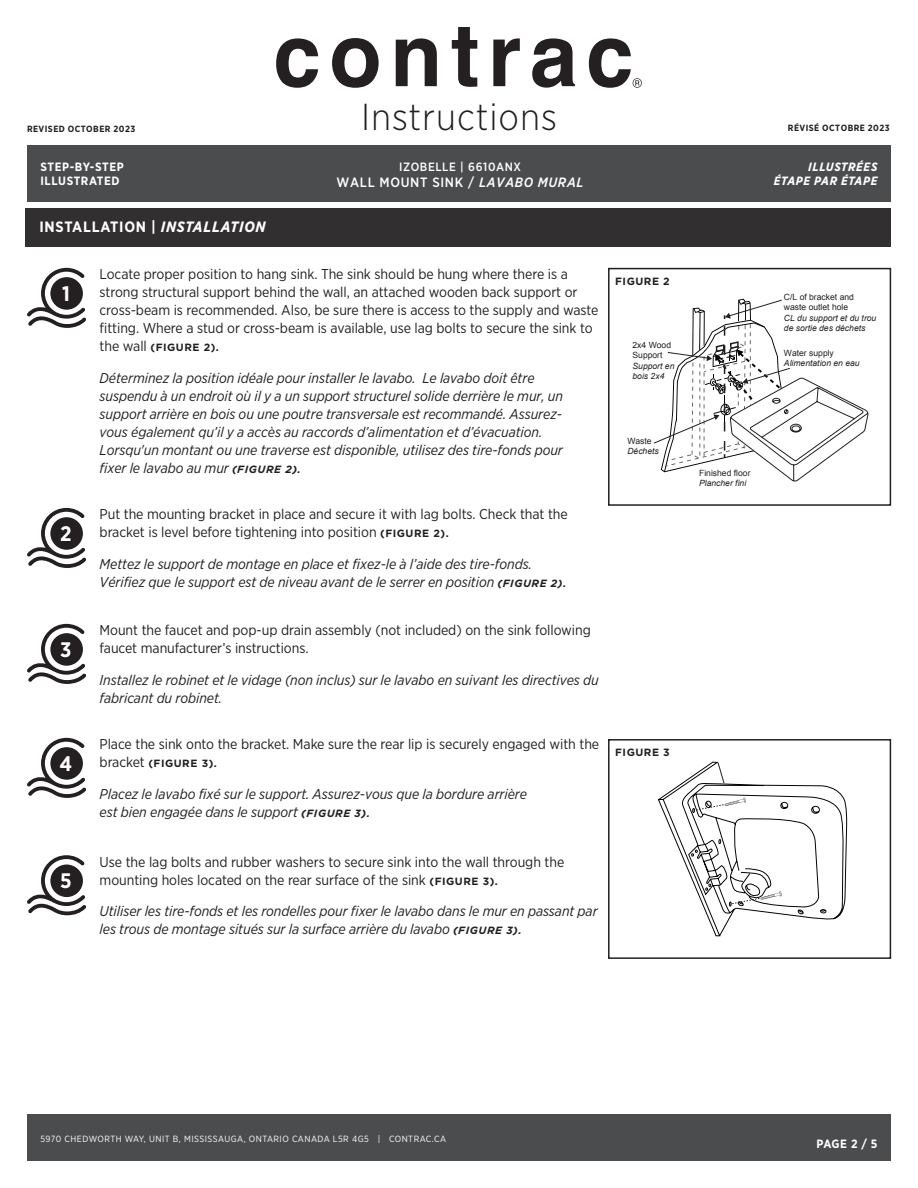
<style>
.page{position:relative;width:918px;height:1188px;background:#fff}
.page>*{position:absolute;margin:0;border:0;box-sizing:border-box;transform-origin:0 0}
.t1{font:300 37.5px "Gotham Narrow";letter-spacing:.025em;color:#231f20}
.t2{font:700 21px "Gotham Narrow";color:#fff}
.body___Header{font:700 15px "Gotham Narrow";letter-spacing:.05em;color:#fff}
.body___Content{font:italic 14.25px/18px "Gotham Narrow";letter-spacing:-.005em;color:#231f20}
.body___Content-2{font:14.25px/18px "Gotham Narrow";letter-spacing:-.005em;color:#231f20}
.t3{font:500 13.5px "Gotham Narrow";letter-spacing:.05em;color:#fff}
.t4{font:700 12px/14.4px "Gotham Narrow";letter-spacing:.05em;color:#fff}
.t5{font:italic 700 12px/14.4px "Gotham Narrow";letter-spacing:.05em;color:#fff;text-align:right}
.t6{font:500 12px "Gotham Narrow";letter-spacing:.05em;color:#fff}
.body___Content-3{font:700 10.5px "Gotham";letter-spacing:.05em;color:#231f20}
.t7{font:9px "Gotham Narrow";letter-spacing:.05em;color:#fff}
.t8{font:700 9px "Gotham Narrow";letter-spacing:.05em;color:#231f20}
.t9{font:italic 8.55px/10.4px "Arial";color:#231f20}
.t10{font:8.55px/10.4px "Arial";color:#231f20}
.s1{font-style:italic}
.s2{font-family:"Gotham Narrow";font-weight:400;font-size:14.25px}
.s3{font-family:"Gotham";font-weight:700;font-size:10.5px}
</style>
<div class="page">
<svg style="left:276px;top:38px;width:42px;height:50px"></svg>
<svg style="left:332px;top:38px;width:47px;height:50px"></svg>
<svg style="left:396px;top:38px;width:41px;height:48px"></svg>
<svg style="left:452px;top:27px;width:25px;height:60px"></svg>
<svg style="left:493px;top:38px;width:27px;height:48px"></svg>
<svg style="left:532px;top:38px;width:43px;height:50px"></svg>
<svg style="left:589px;top:38px;width:53px;height:50px"></svg>
<div style="left:27px;top:145px;width:864px;height:57px;background:#4b4c4d"></div>
<div style="left:27px;top:1115px;width:864px;height:46px;background:#4b4c4d"></div>
<svg style="left:27px;top:268px;width:59px;height:60px"></svg>
<div style="left:50px;top:277px;width:33px;height:33px;background:#241f21;border-radius:50%"></div>
<svg style="left:27px;top:508px;width:59px;height:60px"></svg>
<div style="left:50px;top:517px;width:33px;height:33px;background:#241f21;border-radius:50%"></div>
<svg style="left:657px;top:761px;width:190px;height:176px"></svg>
<svg style="left:718px;top:762px;width:6px;height:22px"></svg>
<svg style="left:729px;top:891px;width:53px;height:14px"></svg>
<svg style="left:693px;top:798px;width:53px;height:13px"></svg>
<div style="left:608px;top:268px;width:283px;height:238px;border:2px solid #231f20"></div>
<div style="left:608px;top:739px;width:283px;height:220px;border:2px solid #231f20"></div>
<svg style="left:27px;top:624px;width:59px;height:60px"></svg>
<div style="left:50px;top:633px;width:33px;height:33px;background:#241f21;border-radius:50%"></div>
<svg style="left:27px;top:738px;width:59px;height:60px"></svg>
<div style="left:50px;top:747px;width:33px;height:33px;background:#241f21;border-radius:50%"></div>
<svg style="left:27px;top:855px;width:59px;height:60px"></svg>
<div style="left:50px;top:865px;width:33px;height:32px;background:#241f21;border-radius:50%"></div>
<div style="left:26px;top:208px;width:865px;height:39px;background:#312f30"></div>
<svg style="left:653px;top:299px;width:216px;height:183px"></svg>
<h1 class="t1" style="left:361px;top:94px;width:197px">Instructions</h1>
<p class="t6" style="left:399px;top:159px;width:124px">IZOBELLE | 6610ANX</p>
<p class="t3" style="left:337px;top:174px;width:249px">WALL MOUNT SINK / <span class="s1">LAVABO MURAL</span></p>
<p class="t8" style="left:27px;top:123px;width:110px">REVISED OCTOBER 2023</p>
<p class="t8" style="left:788px;top:122px;width:103px">RÉVISÉ OCTOBRE 2023</p>
<p class="t4" style="left:40px;top:159px;width:85px">STEP-BY-STEP<br>ILLUSTRATED</p>
<p class="t5" style="left:774px;top:159px;width:105px">ILLUSTRÉES<br>ÉTAPE PAR ÉTAPE</p>
<p class="body___Header" style="left:39px;top:217px;width:228px">INSTALLATION | <span class="s1">INSTALLATION</span></p>
<p class="t2" style="left:62px;top:280px;width:9px">1</p>
<p class="t2" style="left:60px;top:520px;width:13px">2</p>
<p class="t2" style="left:60px;top:636px;width:13px">3</p>
<p class="t2" style="left:60px;top:750px;width:14px">4</p>
<p class="t2" style="left:60px;top:867px;width:13px">5</p>
<p class="body___Content-2" style="left:100px;top:265px;width:500px">Locate proper position to hang sink. The sink should be hung where there is a strong structural support behind the wall, an attached wooden back support or cross-beam is recommended. Also, be sure there is access to the supply and waste fitting. Where a stud or cross-beam is available, use lag bolts to secure the sink to</p>
<p class="body___Content-3" style="left:100px;top:341px;width:121px"><span class="s2">the wall</span> (FIGURE 2).</p>
<p class="body___Content" style="left:100px;top:368px;width:465px">Déterminez la position idéale pour installer le lavabo. Le lavabo doit être suspendu à un endroit où il y a un support structurel solide derrière le mur, un support arrière en bois ou une poutre transversale est recommandé. Assurez&shy;vous également qu’il y a accès au raccords d’alimentation et d’évacuation.<br>Lorsqu'un montant ou une traverse est disponible, utilisez des tire-fonds pour fixer le lavabo au mur <span class="s3">(FIGURE 2).</span></p>
<p class="body___Content-2" style="left:100px;top:505px;width:470px">Put the mounting bracket in place and secure it with lag bolts. Check that the bracket is level before tightening into position <span class="s3">(FIGURE 2).</span></p>
<p class="body___Content" style="left:100px;top:554px;width:468px">Mettez le support de montage en place et fixez-le à l’aide des tire-fonds.<br>Vérifiez que le support est de niveau avant de le serrer en position <span class="s3">(FIGURE 2).</span></p>
<p class="body___Content-2" style="left:100px;top:621px;width:493px">Mount the faucet and pop-up drain assembly (not included) on the sink following faucet manufacturer’s instructions.</p>
<p class="body___Content" style="left:100px;top:670px;width:501px">Installez le robinet et le vidage (non inclus) sur le lavabo en suivant les directives du fabricant du robinet.</p>
<p class="body___Content-2" style="left:100px;top:735px;width:501px">Place the sink onto the bracket. Make sure the rear lip is securely engaged with the</p>
<p class="body___Content-3" style="left:100px;top:757px;width:119px"><span class="s2">bracket</span> (FIGURE 3).</p>
<p class="body___Content" style="left:100px;top:784px;width:429px">Placez le lavabo fixé sur le support. Assurez-vous que la bordure arrière est bien engagée dans le support <span class="s3">(FIGURE 3).</span></p>
<p class="body___Content-2" style="left:100px;top:852px;width:466px">Use the lag bolts and rubber washers to secure sink into the wall through the mounting holes located on the rear surface of the sink <span class="s3">(FIGURE 3).</span></p>
<p class="body___Content" style="left:100px;top:902px;width:500px">Utiliser les tire-fonds et les rondelles pour fixer le lavabo dans le mur en passant par les trous de montage situés sur la surface arrière du lavabo <span class="s3">(FIGURE 3).</span></p>
<p class="body___Content-3" style="left:615px;top:274px;width:56px">FIGURE 2</p>
<p class="t10" style="left:633px;top:340px;width:40px">2x4 Wood<br>Support</p>
<p class="t9" style="left:633px;top:361px;width:43px">Support en bois 2x4</p>
<p class="t10" style="left:627px;top:436px;width:26px">Waste</p>
<p class="t9" style="left:627px;top:446px;width:33px">Déchets</p>
<p class="body___Content-3" style="left:615px;top:745px;width:56px">FIGURE 3</p>
<p class="t10" style="left:699px;top:467px;width:53px">Finished floor</p>
<p class="t9" style="left:699px;top:478px;width:49px">Plancher fini</p>
<p class="t10" style="left:784px;top:292px;width:72px">C/L of bracket and waste outlet hole</p>
<p class="t9" style="left:784px;top:313px;width:94px">CL du support et du trou de sortie des déchets</p>
<p class="t10" style="left:784px;top:347px;width:51px">Water supply</p>
<p class="t9" style="left:784px;top:358px;width:77px">Alimentation en eau</p>
<p class="t7" style="left:40px;top:1133px;width:407px">5970 CHEDWORTH WAY, UNIT B, MISSISSAUGA, ONTARIO CANADA L5R 4G5 | CONTRAC.CA</p>
<p class="t4" style="left:817px;top:1136px;width:62px">PAGE 2 / 5</p>
</div>
